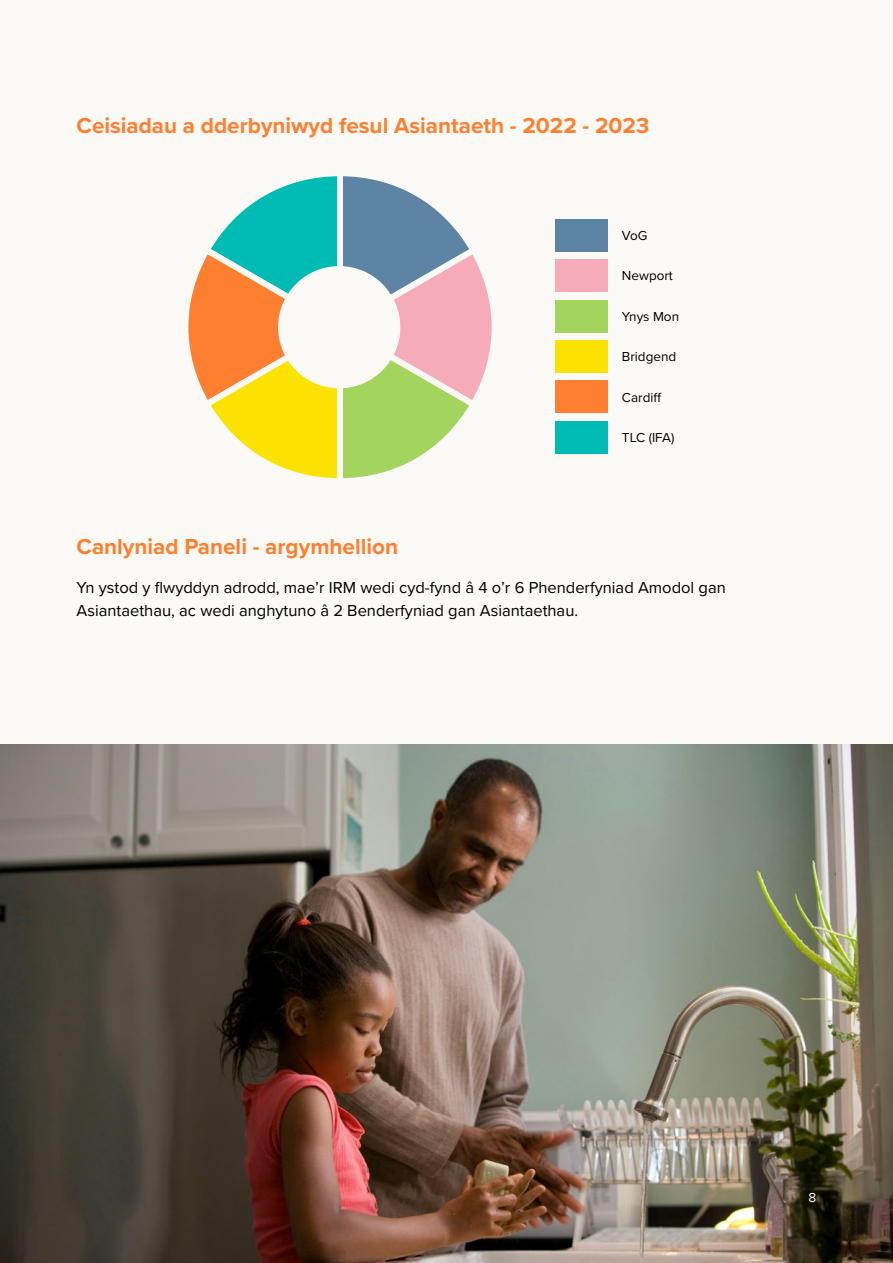
<style>
.page{position:relative;width:893px;height:1263px;background:#faf9f6}
.page>*{position:absolute;margin:0;border:0;box-sizing:border-box;transform-origin:0 0}
.t1{font:700 22.5px "Proxima Nova";color:#ff7f30}
.t2{font:16.5px/22.5px "Proxima Nova";color:#000}
.t3{font:13.5px "Proxima Nova";color:#000}
.t4{font:13.5px "Proxima Nova";color:#fff}
</style>
<div class="page">
<img style="left:0;top:744px;width:893px;height:519px">
<svg style="left:188px;top:176px;width:304px;height:303px"></svg>
<div style="left:555px;top:219px;width:53px;height:32px;background:#5d83a5"></div>
<div style="left:555px;top:260px;width:53px;height:32px;background:#f5acb8"></div>
<div style="left:555px;top:300px;width:53px;height:32px;background:#a2d45e"></div>
<div style="left:555px;top:340px;width:53px;height:32px;background:#fce200"></div>
<div style="left:555px;top:381px;width:53px;height:32px;background:#ff7f30"></div>
<div style="left:555px;top:421px;width:53px;height:32px;background:#00bbb4"></div>
<div style="left:278px;top:266px;width:122px;height:122px;background:#faf9f6;border-radius:50%"></div>
<h1 class="t1" style="left:77px;top:108px;width:574px">Ceisiadau a dderbyniwyd fesul Asiantaeth - 2022 - 2023</h1>
<p class="t3" style="left:622px;top:225px;width:27px">VoG</p>
<p class="t3" style="left:622px;top:266px;width:52px">Newport</p>
<p class="t3" style="left:622px;top:306px;width:59px">Ynys Mon</p>
<p class="t3" style="left:622px;top:346px;width:56px">Bridgend</p>
<p class="t3" style="left:622px;top:387px;width:41px">Cardiff</p>
<p class="t3" style="left:622px;top:427px;width:54px">TLC (IFA)</p>
<h1 class="t1" style="left:77px;top:529px;width:323px">Canlyniad Paneli - argymhellion</h1>
<p class="t2" style="left:77px;top:576px;width:651px">Yn ystod y flwyddyn adrodd, mae’r IRM wedi cyd-fynd â 4 o’r 6 Phenderfyniad Amodol gan<br>Asiantaethau, ac wedi anghytuno â 2 Benderfyniad gan Asiantaethau.</p>
<p class="t4" style="left:809px;top:1188px;width:9px">8</p>
</div>
